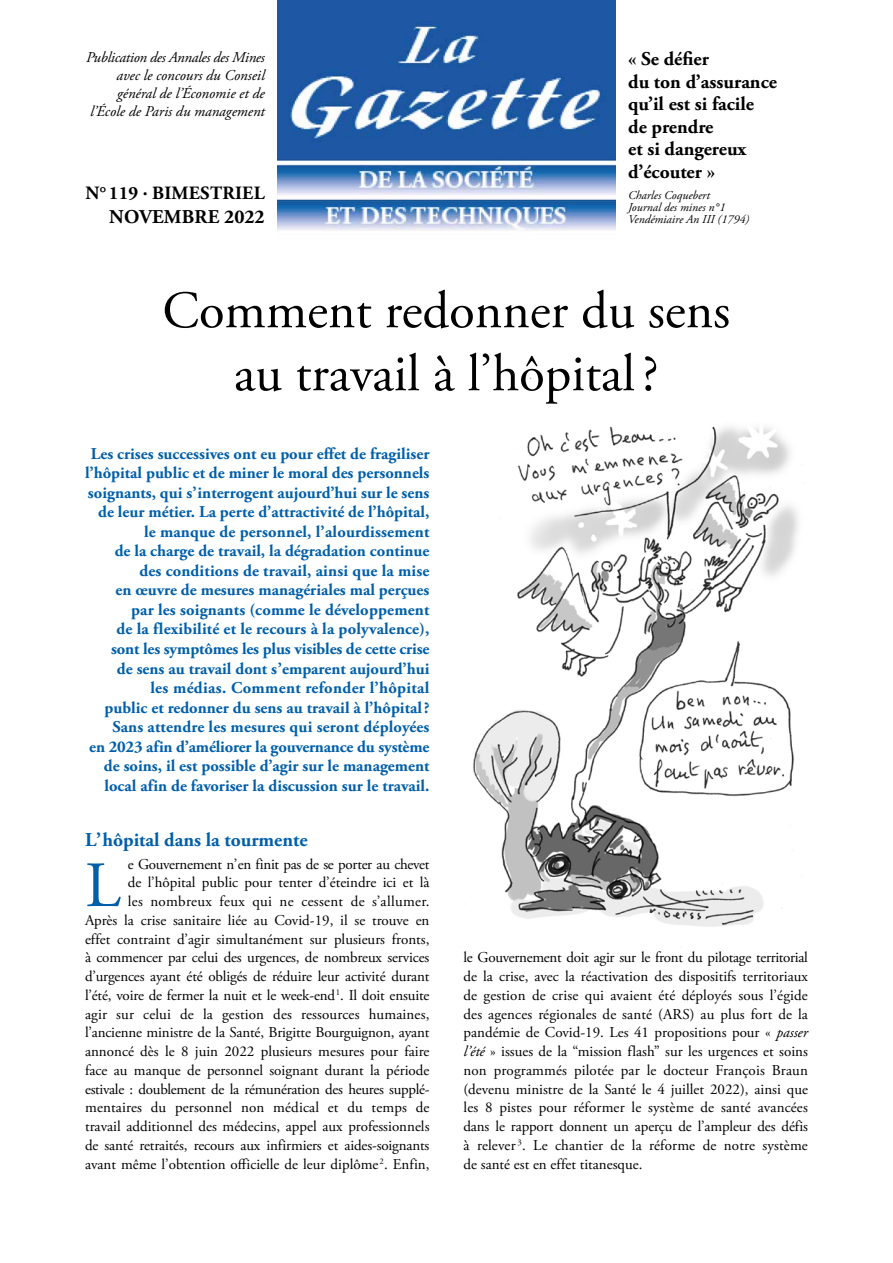
<style>
.page{position:relative;width:893px;height:1263px;background:#fff}
.page>*{position:absolute;margin:0;border:0;box-sizing:border-box;transform-origin:0 0}
.t1{font:64.35px "Adobe Garamond Pro";color:#005faa}
.t2{font:52.5px/63px "Adobe Garamond Pro";color:#000;text-align:center}
.t3{font:700 19.5px/22.5px "Adobe Garamond Pro";color:#000}
.t4{font:700 19.5px "Adobe Garamond Pro";color:#005faa}
.t5{font:700 18.75px "Adobe Garamond Pro";letter-spacing:.015em;color:#000}
.t6{font:700 16.5px/19.5px "Adobe Garamond Pro";color:#005faa;text-align:right}
.t7{font:15px/18.8px "Adobe Garamond Pro";color:#000;text-align:right}
.t8{font:italic 15px/18px "Adobe Garamond Pro";color:#000;text-align:right}
.t9{font:italic 12px/12px "Adobe Garamond Pro";color:#000}
.s1{font-style:italic}
</style>
<div class="page">
<img style="left:473px;top:377px;width:325px;height:550px">
<img style="left:277px;top:0;width:339px;height:230px">
<p class="t8" style="left:86px;top:49px;width:180px">Publication des Annales des Mines avec le concours du Conseil général de l’Économie et de l’École de Paris du management</p>
<p class="t5" style="left:85px;top:182px;width:181px">N°119 . BIMESTRIEL</p>
<h3 class="t3" style="left:109px;top:206px;width:157px">NOVEMBRE 2022</h3>
<h3 class="t3" style="left:628px;top:48px;width:150px">« Se défier<br>du ton d’assurance qu’il est si facile de prendre<br>et si dangereux d’écouter »</h3>
<p class="t9" style="left:628px;top:190px;width:122px">Charles Coquebert<br>Journal des mines n°1<br>Vendémiaire An III (1794)</p>
<h2 class="t2" style="left:162px;top:281px;width:569px">Comment redonner du sens au travail à l’hôpital?</h2>
<p class="t6" style="left:85px;top:444px;width:346px">Les crises successives ont eu pour effet de fragiliser l’hôpital public et de miner le moral des personnels soignants, qui s’interrogent aujourd’hui sur le sens de leur métier. La perte d’attractivité de l’hôpital, le manque de personnel, l’alourdissement<br>de la charge de travail, la dégradation continue<br>des conditions de travail, ainsi que la mise<br>en œuvre de mesures managériales mal perçues<br>par les soignants (comme le développement<br>de la flexibilité et le recours à la polyvalence), sont les symptômes les plus visibles de cette crise<br>de sens au travail dont s’emparent aujourd’hui<br>les médias. Comment refonder l’hôpital<br>public et redonner du sens au travail à l’hôpital?<br>Sans attendre les mesures qui seront déployées<br>en 2023 afin d’améliorer la gouvernance du système de soins, il est possible d’agir sur le management local afin de favoriser la discussion sur le travail.</p>
<h3 class="t4" style="left:85px;top:828px;width:224px">L’hôpital dans la tourmente</h3>
<h1 class="t1" style="left:85px;top:847px;width:37px">L</h1>
<p class="t7" style="left:85px;top:855px;width:346px">e Gouvernement n’en finit pas de se porter au chevet<br>de l’hôpital public pour tenter d’éteindre ici et là<br>les nombreux feux qui ne cessent de s’allumer.<br>Après la crise sanitaire liée au Covid-19, il se trouve en effet contraint d’agir simultanément sur plusieurs fronts, à commencer par celui des urgences, de nombreux services d’urgences ayant été obligés de réduire leur activité durant l’été, voire de fermer la nuit et le week-end<sup>1</sup>. Il doit ensuite agir sur celui de la gestion des ressources humaines, l’ancienne ministre de la Santé, Brigitte Bourguignon, ayant annoncé dès le 8 juin 2022 plusieurs mesures pour faire face au manque de personnel soignant durant la période estivale : doublement de la rémunération des heures supplé&shy;mentaires du personnel non médical et du temps de travail additionnel des médecins, appel aux professionnels de santé retraités, recours aux infirmiers et aides-soignants avant même l’obtention officielle de leur diplôme <sup>2</sup>. Enfin,</p>
<p class="t7" style="left:463px;top:949px;width:346px;text-align:justify">le Gouvernement doit agir sur le front du pilotage territorial de la crise, avec la réactivation des dispositifs territoriaux de gestion de crise qui avaient été déployés sous l’égide des agences régionales de santé (ARS) au plus fort de la pandémie de Covid-19. Les 41 propositions pour « <span class="s1">passer l’été</span> » issues de la “mission flash” sur les urgences et soins non programmés pilotée par le docteur François Braun (devenu ministre de la Santé le 4 juillet 2022), ainsi que les 8 pistes pour réformer le système de santé avancées dans le rapport donnent un aperçu de l’ampleur des défis à relever <sup>3</sup>. Le chantier de la réforme de notre système de santé est en effet titanesque.</p>
</div>
